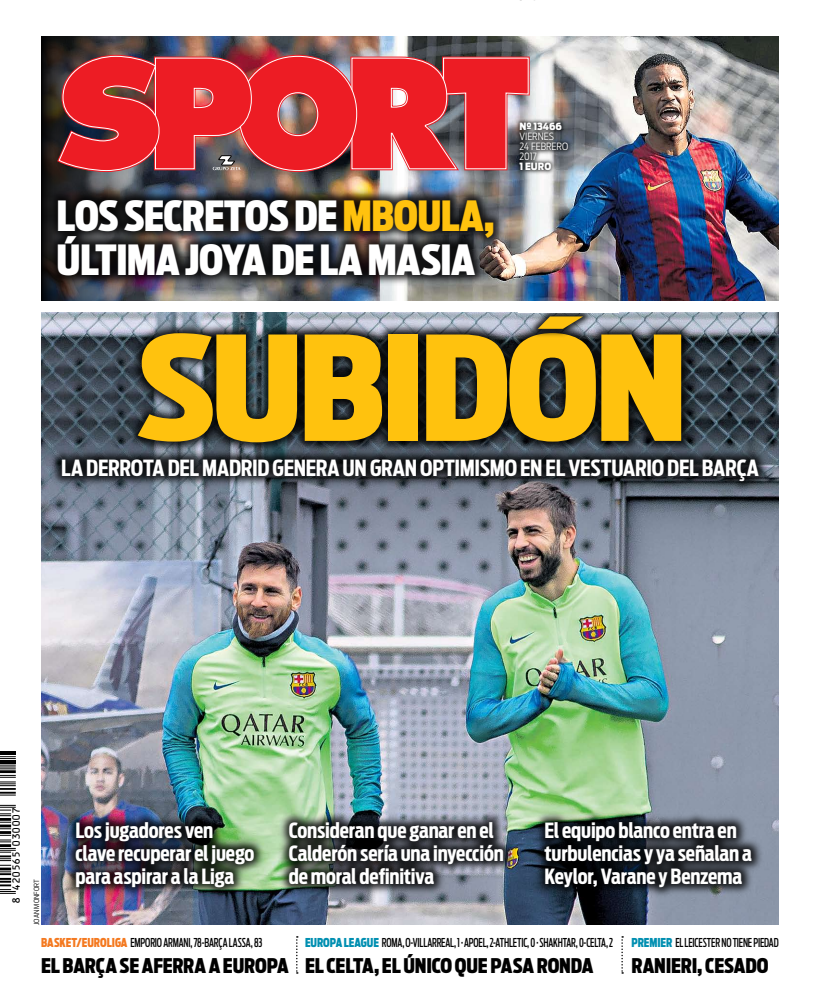
<style>
.page{position:relative;width:820px;height:1007px;background:#fff}
.page>*{position:absolute;margin:0;border:0;box-sizing:border-box;transform-origin:0 0}
.t1{font:900 143.5px "Antenna Extra Cond";color:#ffc20e;scale:1.16 1}
.t2{font:900 69.3px "Antenna Extra Cond";color:#ffc20e;scale:2.39 1}
.t3{font:900 41.2px/43.7px "Antenna Extra Cond";letter-spacing:-.015em;color:#fff;scale:1.05 1}
.t4{font:700 22.1px "Antenna Extra Cond";letter-spacing:-.01em;color:#fff;scale:1.07 1}
.t5{font:700 20.8px/23.1px "Antenna Extra Cond";letter-spacing:-.005em;color:#fff;scale:1.07 1}
.t6{font:900 20.1px "Antenna Extra Cond";letter-spacing:-.01em;color:#000;scale:1.04 1}
.t7{font:500 12.2px "Antenna Extra Cond";letter-spacing:-.015em;color:#000;scale:.87 1}
.t8{font:10px "Film Bars 004";letter-spacing:-.065em;color:#000}
.t9{font:300 9.9px/9.9px "Antenna Cond";letter-spacing:-.01em;color:#fff}
.t10{font:900 9.9px "Antenna Cond";color:#fff}
.t11{font:300 7px "Antenna Cond";color:#000}
.s1{color:#ffc20e}
.s2{font-weight:900;color:#f47920}
.s3{font-weight:900;color:#008fb1}
</style>
<div class="page">
<img style="left:184px;top:36px;width:594px;height:264px">
<svg style="left:0;top:804px;width:16px;height:89px"></svg>
<svg style="left:0;top:756px;width:16px;height:39px"></svg>
<hr style="left:0;top:751px;width:16px;height:4px;background:#000">
<img style="left:41px;top:312px;width:737px;height:612px">
<div style="left:125px;top:320px;width:568px;height:135px;background:#000;opacity:.85"></div>
<svg style="left:296px;top:936px;width:2px;height:37px"></svg>
<div style="left:514px;top:117px;width:59px;height:59px;background:#000;opacity:.75"></div>
<div style="left:63px;top:809px;width:204px;height:90px;background:#000;opacity:.85"></div>
<div style="left:276px;top:809px;width:240px;height:87px;background:#000;opacity:.85"></div>
<div style="left:532px;top:809px;width:231px;height:90px;background:#000;opacity:.85"></div>
<div style="left:49px;top:446px;width:721px;height:47px;background:#000;opacity:.85"></div>
<svg style="left:41px;top:36px;width:143px;height:264px"></svg>
<img style="left:55px;top:53px;width:476px;height:120px">
<div style="left:45px;top:187px;width:461px;height:101px;background:#000;opacity:.85"></div>
<svg style="left:621px;top:936px;width:2px;height:37px"></svg>
<div style="left:528px;top:306px;width:64px;height:32px;background:#000;opacity:.85"></div>
<div style="left:518px;top:304px;width:100px;height:8px;background:#fff"></div>
<h3 class="t3" style="left:57px;top:194px;width:418px">LOS SECRETOS DE <span class="s1">MBOULA,<br></span>ÚLTIMA JOYA DE LA MASIA</h3>
<p class="t10" style="left:519px;top:121px;width:44px">Nº 13466</p>
<p class="t9" style="left:519px;top:132px;width:50px">VIERNES<br>24 FEBRERO<br>2017</p>
<p class="t10" style="left:519px;top:160px;width:33px">1 EURO</p>
<h2 class="t2" style="left:518px;top:305px;width:30px">´</h2>
<h1 class="t1" style="left:137px;top:303px;width:62px">SUBI</h1>
<h1 class="t1" style="left:419px;top:303px;width:233px">DON</h1>
<p class="t4" style="left:61px;top:454px;width:651px">LA DERROTA DEL MADRID GENERA UN GRAN OPTIMISMO EN EL VESTUARIO del barça</p>
<p class="t8" style="left:11px;top:903px;width:99px;rotate:-90deg">8 420565 030007</p>
<p class="t11" style="left:32px;top:924px;width:48px;rotate:-90deg">JOAN MONFORT</p>
<p class="t5" style="left:75px;top:818px;width:169px">Los jugadores ven clave recuperar el juego para aspirar a la Liga</p>
<p class="t5" style="left:288px;top:818px;width:202px">Consideran que ganar en el<br>Calderón sería una inyección de moral definitiva</p>
<p class="t5" style="left:544px;top:818px;width:195px">El equipo blanco entra en turbulencias y ya señalan a<br>Keylor, Varane y Benzema</p>
<p class="t7" style="left:41px;top:934px;width:256px"><span class="s2">BASKET/EUROLIGA</span> EMPORIO ARMANI, 78-BARÇA LASSA, 83</p>
<p class="t6" style="left:41px;top:953px;width:128px">EL BARÇASE AFERRA</p>
<p class="t6" style="left:209px;top:953px;width:25px">AEURO</p>
<p class="t6" style="left:267px;top:953px;width:23px">PA</p>
<p class="t7" style="left:305px;top:934px;width:355px"><span class="s3">EUROPA LEAGUE</span> ROMA, O-VILLARREAL, 1 · APOEL, 2-ATHLETIC, 0 · SHAKHTAR, 0-CELTA, 2</p>
<p class="t6" style="left:305px;top:953px;width:40px">EL CELTA</p>
<p class="t6" style="left:374px;top:953px;width:212px">, EL ÚNICO QUE PASA RONDA</p>
<p class="t7" style="left:631px;top:934px;width:67px"><span class="s3">PREMIER</span> EL LEICESTER</p>
<p class="t7" style="left:721px;top:934px;width:19px">NO TIENE</p>
<p class="t7" style="left:753px;top:934px;width:30px">PIEDAD</p>
<p class="t6" style="left:631px;top:953px;width:133px">RANIERI, CESADO</p>
</div>
